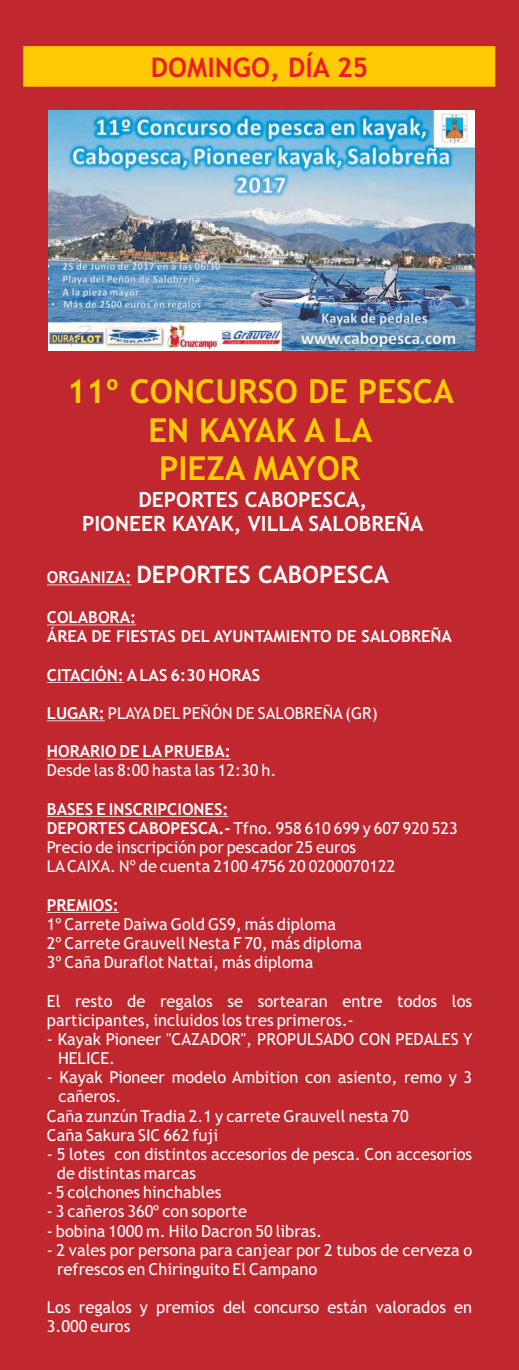
<style>
.page{position:relative;width:519px;height:1370px;background:#fff}
.page>*{position:absolute;margin:0;border:0;box-sizing:border-box;transform-origin:0 0}
.t1{font:700 33px/38.2px "Trebuchet MS";color:#ffcb04;text-align:center}
.t2{font:700 27px "Trebuchet MS";color:#ed1c24}
.t3{font:700 24px "Trebuchet MS";color:#fff}
.t4{font:700 21px/24.5px "Trebuchet MS";color:#fff;text-align:center}
.t5{font:16.5px/19.2px "Trebuchet MS";color:#fff}
.t6{font:700 16.5px/19.2px "Trebuchet MS";color:#fff}
.s1{font-size:16.5px}
.s2{font-weight:700}
</style>
<div class="page">
<div style="left:0;top:0;width:519px;height:1369px;background:#c1272f"></div>
<img style="left:48px;top:110px;width:426px;height:240px">
<div style="left:25px;top:48px;width:469px;height:37px;background:#ffcb04"></div>
<div style="left:23px;top:46px;width:472px;height:41px;border:3px solid #ffcb04"></div>
<hr style="left:47px;top:584px;width:84px;height:1px;background:#fff">
<hr style="left:47px;top:624px;width:89px;height:1px;background:#fff">
<hr style="left:47px;top:682px;width:77px;height:1px;background:#fff">
<hr style="left:47px;top:720px;width:58px;height:1px;background:#fff">
<hr style="left:47px;top:758px;width:184px;height:1px;background:#fff">
<hr style="left:47px;top:816px;width:181px;height:1px;background:#fff">
<hr style="left:47px;top:912px;width:72px;height:1px;background:#fff">
<h2 class="t2" style="left:151px;top:52px;width:219px">DOMINGO, DÍA 25</h2>
<h1 class="t1" style="left:67px;top:372px;width:388px">11º CONCURSO DE PESCA<br>EN KAYAK A LA<br>PIEZA MAYOR</h1>
<p class="t4" style="left:82px;top:487px;width:343px">DEPORTES CABOPESCA,<br>PIONEER KAYAK, VILLA SALOBREÑA</p>
<h3 class="t3" style="left:47px;top:561px;width:344px"><span class="s1">ORGANIZA:</span> DEPORTES CABOPESCA</h3>
<p class="t6" style="left:47px;top:607px;width:406px">COLABORA:<br>ÁREA DE FIESTAS DEL AYUNTAMIENTO DE SALOBREÑA</p>
<p class="t6" style="left:47px;top:665px;width:215px">CITACIÓN: A LAS 6:30 HORAS</p>
<p class="t5" style="left:47px;top:703px;width:332px"><span class="s2">LUGAR:</span> PLAYA DEL PEÑÓN DE SALOBREÑA (GR)</p>
<p class="t6" style="left:47px;top:741px;width:185px">HORARIO DE LA PRUEBA:</p>
<p class="t5" style="left:47px;top:760px;width:231px">Desde las 8:00 hasta las 12:30 h.</p>
<p class="t5" style="left:47px;top:799px;width:412px"><span class="s2">BASES E INSCRIPCIONES:<br>DEPORTES CABOPESCA.-</span> Tfno. 958 610 699 y 607 920 523<br>Precio de inscripción por pescador 25 euros<br>LA CAIXA. Nº de cuenta 2100 4756 20 0200070122</p>
<p class="t6" style="left:47px;top:895px;width:74px">PREMIOS:</p>
<p class="t5" style="left:47px;top:914px;width:317px">1º Carrete Daiwa Gold GS9, más diploma<br>2º Carrete Grauvell Nesta F 70, más diploma<br>3º Caña Duraflot Nattai, más diploma</p>
<p class="t5" style="left:47px;top:990px;width:427px">El resto de regalos se sortearan entre todos los participantes, incluidos los tres primeros.-</p>
<p class="t5" style="left:58px;top:1029px;width:416px;text-indent:-11px">- Kayak Pioneer "CAZADOR", PROPULSADO CON PEDALES Y<br>HELICE.</p>
<p class="t5" style="left:47px;top:1067px;width:427px">- Kayak Pioneer modelo Ambition con asiento, remo y 3</p>
<p class="t5" style="left:59px;top:1086px;width:64px">cañeros.</p>
<p class="t5" style="left:47px;top:1105px;width:363px">Caña zunzún Tradia 2.1 y carrete Grauvell nesta 70</p>
<p class="t5" style="left:47px;top:1124px;width:173px">Caña Sakura SIC 662 fuji</p>
<p class="t5" style="left:57px;top:1144px;width:417px;text-indent:-10px">- 5 lotes con distintos accesorios de pesca. Con accesorios de distintas marcas</p>
<p class="t5" style="left:47px;top:1182px;width:176px">- 5 colchones hinchables</p>
<p class="t5" style="left:47px;top:1201px;width:202px">- 3 cañeros 360º con soporte</p>
<p class="t5" style="left:47px;top:1220px;width:277px">- bobina 1000 m. Hilo Dacron 50 libras.</p>
<p class="t5" style="left:57px;top:1239px;width:416px;text-indent:-10px">- 2 vales por persona para canjear por 2 tubos de cerveza o refrescos en Chiringuito El Campano</p>
<p class="t5" style="left:47px;top:1297px;width:427px">Los regalos y premios del concurso están valorados en<br>3.000 euros</p>
</div>
